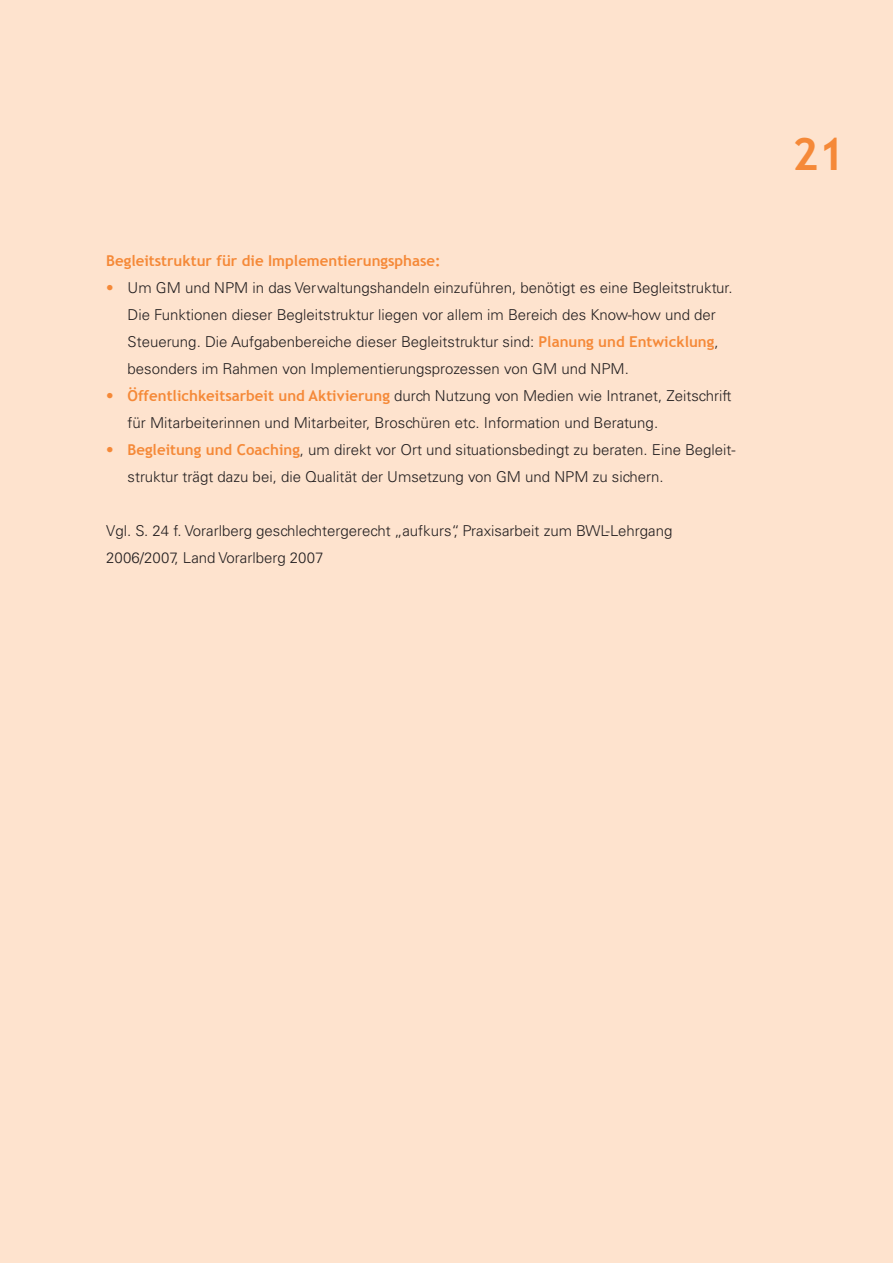
<style>
.page{position:relative;width:893px;height:1263px;background:#fee3ce}
.page>*{position:absolute;margin:0;border:0;box-sizing:border-box;transform-origin:0 0}
.t1{font:700 45px "Trebuchet MS";color:#f58938}
.t2{font:300 15px/27px "Univers LT Std";color:#231f20}
.t3{font:700 15px "Trebuchet MS";color:#f58938}
.s1{color:#f58938}
.s2{font-family:"Trebuchet MS";font-weight:700;color:#f58938}
</style>
<div class="page">
<p class="t3" style="left:106px;top:251px;width:336px">Begleitstruktur für die Implementierungsphase:</p>
<p class="t2" style="left:128px;top:274px;width:607px;text-indent:-21px"><span class="s1">•</span> Um GM und NPM in das Verwaltungshandeln einzuführen, benötigt es eine Begleitstruktur.<br>Die Funktionen dieser Begleitstruktur liegen vor allem im Bereich des Know-how und der Steuerung. Die Aufgabenbereiche dieser Begleitstruktur sind: <span class="s2">Planung und Entwicklung</span>, besonders im Rahmen von Implementierungsprozessen von GM und NPM.</p>
<p class="t2" style="left:128px;top:382px;width:605px;text-indent:-21px"><span class="s1">•</span> <span class="s2">Öffentlichkeitsarbeit und Aktivierung</span> durch Nutzung von Medien wie Intranet, Zeitschrift für Mitarbeiterinnen und Mitarbeiter, Broschüren etc. Information und Beratung.</p>
<p class="t2" style="left:128px;top:436px;width:610px;text-indent:-21px"><span class="s1">•</span> <span class="s2">Begleitung und Coaching</span>, um direkt vor Ort und situationsbedingt zu beraten. Eine Begleit&shy;struktur trägt dazu bei, die Qualität der Umsetzung von GM und NPM zu sichern.</p>
<p class="t2" style="left:106px;top:517px;width:568px">Vgl. S. 24 f. Vorarlberg geschlechtergerecht „aufkurs“, Praxisarbeit zum BWL-Lehrgang<br>2006/2007, Land Vorarlberg 2007</p>
<h1 class="t1" style="left:792px;top:126px;width:54px">21</h1>
</div>
